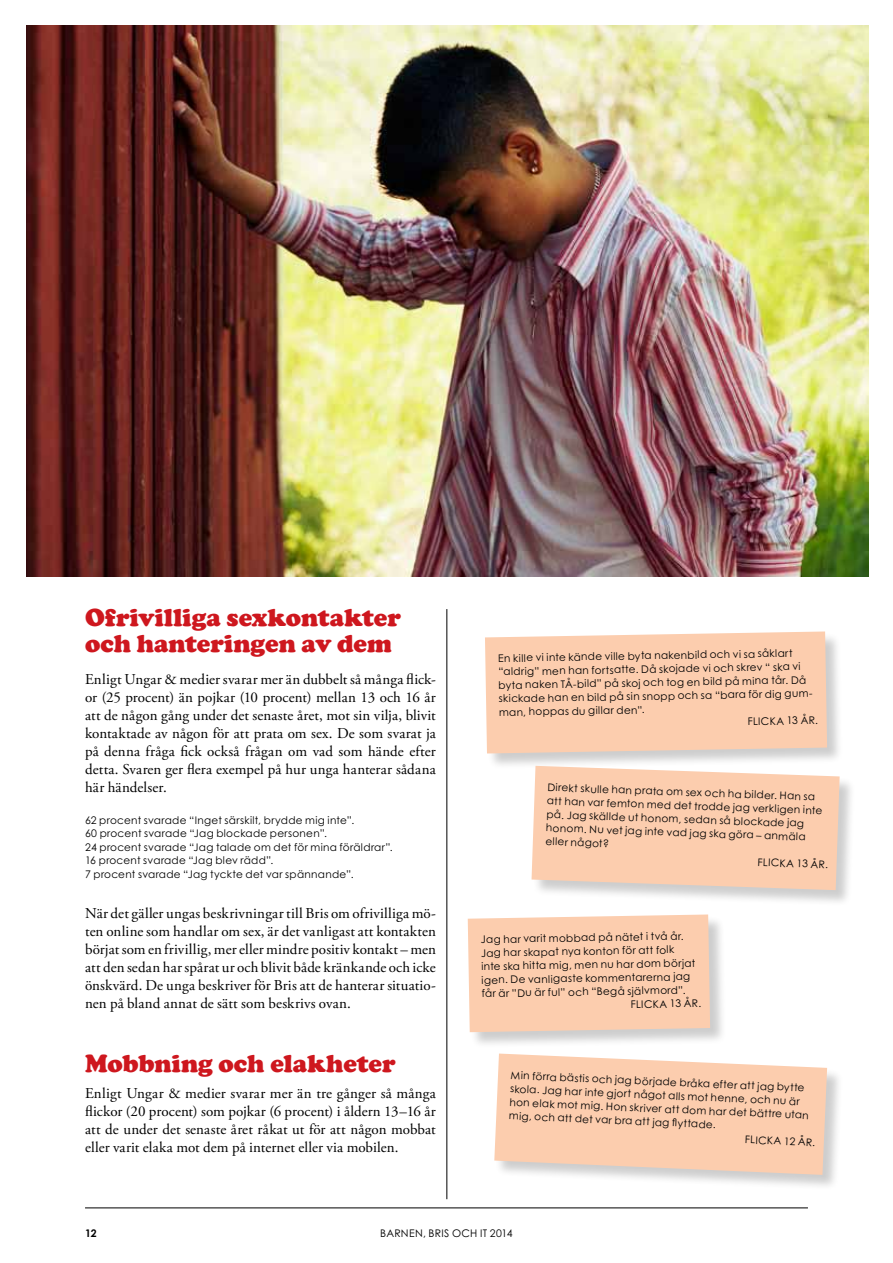
<style>
.page{position:relative;width:893px;height:1263px;background:#fff}
.page>*{position:absolute;margin:0;border:0;box-sizing:border-box;transform-origin:0 0}
.t1{font:900 25.5px/25.5px "Cooper";color:#ce171e}
.t2{font:15px/18px "Adobe Garamond Pro";letter-spacing:.005em;color:#000;text-align:justify}
.t3{font:10.5px/13.5px "Century Gothic Std";letter-spacing:.025em;color:#000}
.t4{font:700 10.5px "Century Gothic Std";color:#000}
</style>
<div class="page">
<hr style="left:85px;top:1207px;width:723px;height:1px;background:#000">
<hr style="left:447px;top:609px;width:1px;height:590px;background:#000">
<div style="left:468px;top:915px;width:259px;height:134px;background:#000;opacity:.2"></div>
<div style="left:468px;top:914px;width:242px;height:118px;background:#fccdae"></div>
<div style="left:495px;top:1054px;width:348px;height:137px;background:#000;opacity:.2"></div>
<svg style="left:494px;top:1053px;width:333px;height:122px;background:#f9d1b6"></svg>
<div style="left:485px;top:632px;width:359px;height:138px;background:#000;opacity:.2"></div>
<div style="left:485px;top:631px;width:342px;height:122px;background:#fccdae"></div>
<div style="left:532px;top:767px;width:324px;height:139px;background:#000;opacity:.2"></div>
<svg style="left:531px;top:766px;width:309px;height:124px;background:#facfb3"></svg>
<img style="left:26px;top:26px;width:842px;height:550px">
<h1 class="t1" style="left:85px;top:605px;width:317px">Ofrivilliga sexkontakter och hanteringen av dem</h1>
<p class="t2" style="left:85px;top:671px;width:352px">Enligt Ungar &amp; medier svarar mer än dubbelt så många flick&shy;or (25 procent) än pojkar (10 procent) mellan 13 och 16 år att de någon gång under det senaste året, mot sin vilja, blivit kontaktade av någon för att prata om sex. De som svarat ja på denna fråga fick också frågan om vad som hände efter detta. Svaren ger flera exempel på hur unga hanterar sådana här händelser.</p>
<p class="t3" style="left:85px;top:813px;width:309px">62 procent svarade “Inget särskilt, brydde mig inte”.<br>60 procent svarade “Jag blockade personen”.<br>24 procent svarade “Jag talade om det för mina föräldrar”.<br>16 procent svarade “Jag blev rädd”.<br>7 procent svarade “Jag tyckte det var spännande”.</p>
<p class="t2" style="left:85px;top:905px;width:352px">När det gäller ungas beskrivningar till Bris om ofrivilliga mö&shy;ten online som handlar om sex, är det vanligast att kontakten börjat som en frivillig, mer eller mindre positiv kontakt – men att den sedan har spårat ur och blivit både kränkande och icke önskvärd. De unga beskriver för Bris att de hanterar situatio&shy;nen på bland annat de sätt som beskrivs ovan.</p>
<h1 class="t1" style="left:85px;top:1051px;width:312px">Mobbning och elakheter</h1>
<h2 class="t2" style="left:85px;top:1085px;width:352px">Enligt Ungar &amp; medier svarar mer än tre gånger så många flickor (20 procent) som pojkar (6 procent) i åldern 13–16 år att de under det senaste året råkat ut för att någon mobbat eller varit elaka mot dem på internet eller via mobilen.</h2>
<p class="t3" style="left:498px;top:651px;width:297px;rotate:-1deg">En kille vi inte kände ville byta nake nbild och vi sa såklart</p>
<p class="t3" style="left:498px;top:665px;width:304px;rotate:-1deg">“aldrig” me n han fortsatte. Då skojade vi och skrev “ ska vi</p>
<p class="t3" style="left:498px;top:678px;width:310px;rotate:-1deg">byta naken TÅ -bild” på skoj och tog en bild på mina tår. Då</p>
<p class="t3" style="left:499px;top:692px;width:317px;rotate:-1deg">skickade han en bild på sin snopp och sa “bara fördig gum-</p>
<p class="t3" style="left:499px;top:705px;width:147px;rotate:-1deg">man, hoppas du gillarde n”.</p>
<p class="t3" style="left:748px;top:714px;width:72px;rotate:-1deg">Flicka 13 år.</p>
<p class="t3" style="left:548px;top:780px;width:270px;rotate:2deg">Dire kt skulle han prata om sex och ha bilde r. Han sa</p>
<p class="t3" style="left:547px;top:794px;width:276px;rotate:2deg">att han varfemton med det trodde jag ve rkligen inte</p>
<p class="t3" style="left:547px;top:807px;width:259px;rotate:2deg">på. Jag skällde ut honom, se dan så blockade jag</p>
<p class="t3" style="left:546px;top:821px;width:262px;rotate:2deg">honom. Nu vet jag inte vad jag ska göra – anmäla</p>
<p class="t3" style="left:546px;top:834px;width:65px;rotate:2deg">e lle rnågot?</p>
<p class="t3" style="left:758px;top:855px;width:72px;rotate:2deg">Flicka 13 år.</p>
<p class="t3" style="left:481px;top:932px;width:205px;rotate:-1deg">Jag harvarit mobbad på nätet i två år.</p>
<p class="t3" style="left:481px;top:946px;width:196px;rotate:-1deg">Jag harskapat nya konton föratt folk</p>
<p class="t3" style="left:481px;top:959px;width:216px;rotate:-1deg">inte ska hitta mig, men nu hardom börjat</p>
<p class="t3" style="left:481px;top:973px;width:210px;rotate:-1deg">ige n. De vanligaste komme ntare rna jag</p>
<p class="t3" style="left:482px;top:986px;width:205px;rotate:-1deg">fårär”Du ärful” och “Begå självmord”.</p>
<p class="t3" style="left:631px;top:997px;width:72px;rotate:-1deg">Flicka 13 år.</p>
<p class="t3" style="left:511px;top:1069px;width:302px;rotate:2deg">Min förra bästis och jag började bråka efteratt jag bytte skola. Jag harinte gjort något alls mot he nne , och nu är hon e lak mot mig. Hon skrive ratt dom hardet bättre utan mig, och att det varbra att jag flyttade.</p>
<p class="t3" style="left:745px;top:1133px;width:72px;rotate:2deg">Flicka 12 år.</p>
<p class="t4" style="left:85px;top:1226px;width:13px">12</p>
<p class="t3" style="left:380px;top:1226px;width:134px">Barnen, BRIS och it 2014</p>
</div>
